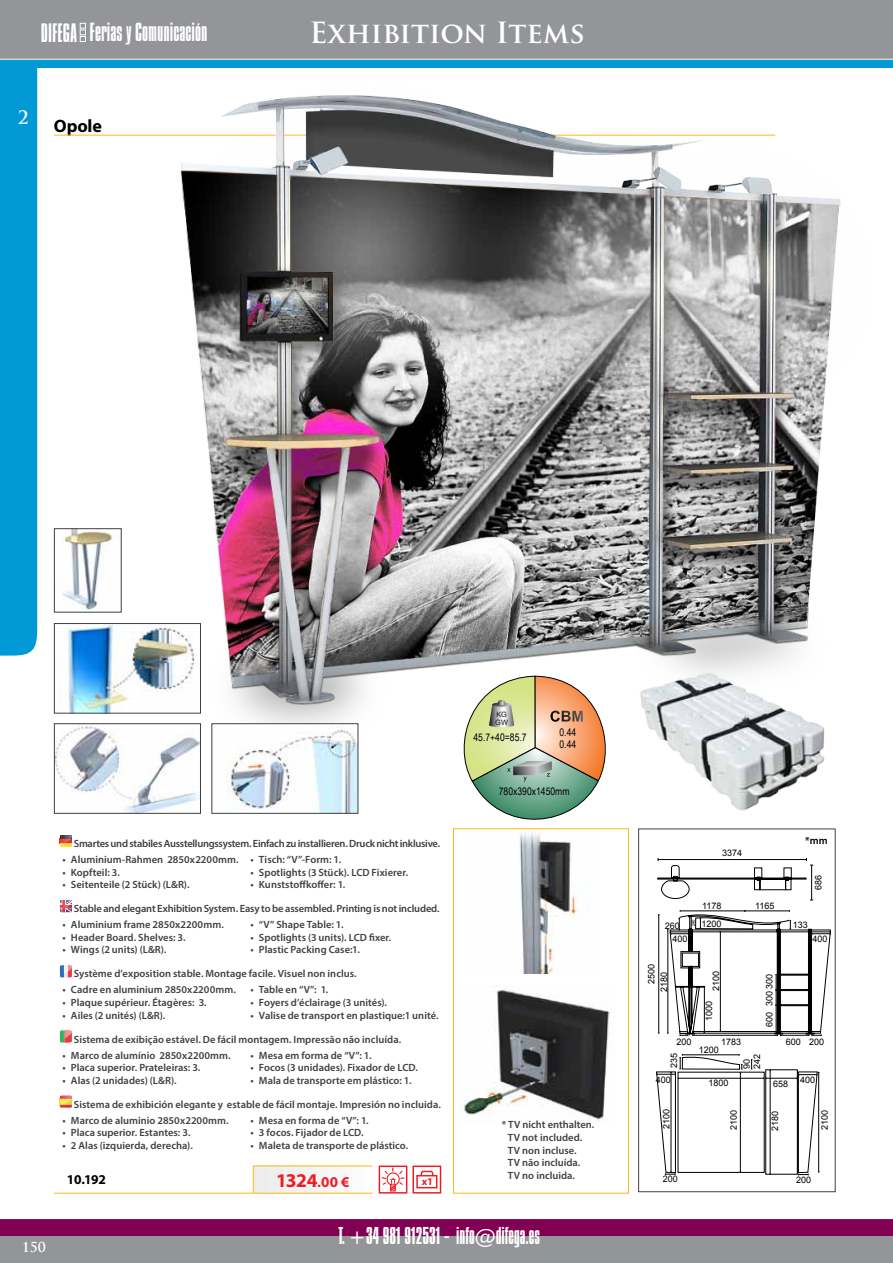
<style>
.page{position:relative;width:893px;height:1263px;background:#fff}
.page>*{position:absolute;margin:0;border:0;box-sizing:border-box;transform-origin:0 0}
.t1{font:700 28.5px "Trajan Pro";color:#fff}
.t2{font:300 22.65px "Compacta BT";color:#fff}
.t3{font:300 21px "Compacta BT";color:#fff}
.t4{font:700 19.5px "Myriad Pro";color:#ed1d24}
.t5{font:700 18px "Myriad Pro";letter-spacing:-.01em;color:#000}
.t6{font:700 18px "Trajan Pro";color:#fff}
.t7{font:700 13.5px "Myriad Pro";color:#000}
.t8{font:700 13.5px "Trajan Pro";color:#fff}
.t9{font:600 10.5px/12.6px "Myriad Pro";letter-spacing:.005em;color:#414042}
.t10{font:600 10.5px "Myriad Pro";letter-spacing:-.025em;color:#414042}
.t11{font:600 10.5px "Myriad Pro";letter-spacing:-.015em;color:#414042}
.t12{font:10.5px/12.6px "Arial Narrow";color:#000}
.t13{font:600 10.5px "Myriad Pro";color:#000}
.t14{font:700 10.5px "Myriad Pro";color:#ed1d24}
.t15{font:9px/12.5px "Arial";color:#000}
.t16{font:7.35px/7.5px "Arial";color:#1a171b}
.t17{font:4.2px "Arial";color:#000}
.s1{font-size:22.95px}
.s2{font-size:13.5px}
.s3{font-size:15px}
</style>
<div class="page">
<div style="left:0;top:1219px;width:893px;height:17px;background:#820053"></div>
<div style="left:0;top:1236px;width:893px;height:27px;background:#939598"></div>
<div style="left:0;top:59px;width:893px;height:9px;background:#0099d5"></div>
<div style="left:0;top:60px;width:37px;height:596px;background:#0099d5"></div>
<div style="left:0;top:0;width:892px;height:60px;background:#939598"></div>
<svg style="left:892px;top:0;width:1px;height:60px"></svg>
<svg style="left:80px;top:23px;width:6px;height:19px"></svg>
<svg style="left:60px;top:835px;width:12px;height:12px"></svg>
<svg style="left:60px;top:900px;width:12px;height:12px"></svg>
<svg style="left:60px;top:965px;width:12px;height:12px"></svg>
<svg style="left:60px;top:1030px;width:12px;height:12px"></svg>
<svg style="left:60px;top:1096px;width:12px;height:12px"></svg>
<svg style="left:379px;top:1165px;width:28px;height:28px"></svg>
<svg style="left:380px;top:1168px;width:26px;height:23px"></svg>
<hr style="left:54px;top:135px;width:721px;height:1px;background:#fdb913">
<div style="left:253px;top:1166px;width:119px;height:27px;background:#f4f4f4"></div>
<hr style="left:54px;top:1193px;width:65px;height:1px;background:#fdb913">
<hr style="left:119px;top:1193px;width:134px;height:1px;background:#fdb913">
<svg style="left:253px;top:1166px;width:1px;height:27px"></svg>
<hr style="left:253px;top:1165px;width:119px;height:1px;background:#fdb913">
<hr style="left:253px;top:1193px;width:119px;height:1px;background:#fdb913">
<img style="left:142px;top:95px;width:699px;height:661px">
<div style="left:638px;top:828px;width:198px;height:364px;background:#fff;border:1px solid #414042"></div>
<svg style="left:657px;top:858px;width:156px;height:43px"></svg>
<hr style="left:658px;top:915px;width:1px;height:118px;background:#000">
<svg style="left:667px;top:910px;width:164px;height:126px"></svg>
<svg style="left:656px;top:1054px;width:163px;height:121px"></svg>
<img style="left:67px;top:625px;width:130px;height:86px">
<div style="left:54px;top:623px;width:147px;height:90px;border:1px solid #414042"></div>
<div style="left:453px;top:828px;width:176px;height:365px;background:#fff;border:1px solid #fdb913"></div>
<img style="left:461px;top:986px;width:149px;height:136px">
<img style="left:520px;top:836px;width:63px;height:137px">
<img style="left:56px;top:725px;width:143px;height:87px">
<div style="left:54px;top:723px;width:147px;height:91px;border:1px solid #414042"></div>
<img style="left:213px;top:725px;width:143px;height:87px">
<div style="left:211px;top:723px;width:147px;height:91px;border:1px solid #414042"></div>
<img style="left:62px;top:530px;width:51px;height:80px">
<div style="left:54px;top:528px;width:68px;height:84px;border:1px solid #414042"></div>
<img style="left:632px;top:659px;width:206px;height:152px">
<div style="left:412px;top:1165px;width:29px;height:28px;background:#fff;border:1px solid #ed1d24"></div>
<svg style="left:420px;top:1170px;width:14px;height:5px"></svg>
<div style="left:416px;top:1175px;width:21px;height:13px;background:#fff;border:1px solid #ed1d24"></div>
<svg style="left:451px;top:675px;width:166px;height:161px"></svg>
<h2 class="t2" style="left:41px;top:20px;width:168px"><span class="s1">DIFEGA</span> Ferias y Comunicación</h2>
<h3 class="t6" style="left:18px;top:107px;width:12px">2</h3>
<h3 class="t5" style="left:54px;top:114px;width:49px">Opole</h3>
<h1 class="t1" style="left:310px;top:15px;width:277px">Exhibition Items</h1>
<p class="t16" style="left:495px;top:711px;width:14px">kg gw</p>
<p class="t12" style="left:473px;top:730px;width:55px">45.7+40=85.7</p>
<p class="t12" style="left:559px;top:725px;width:18px">0.44<br>0.44</p>
<p class="t12" style="left:499px;top:784px;width:72px">780x390x1450mm</p>
<p class="t8" style="left:22px;top:1239px;width:26px">150</p>
<p class="t10" style="left:74px;top:837px;width:368px">Smartes und stabiles Ausstellungssystem. Einfach zu installieren. Druck nicht inklusive.</p>
<p class="t9" style="left:62px;top:853px;width:178px">• Aluminium-Rahmen 2850x2200mm.</p>
<p class="t9" style="left:62px;top:865px;width:59px">• Kopfteil: 3.</p>
<p class="t9" style="left:62px;top:878px;width:129px">• Seitenteile (2 Stück) (L&amp;R).</p>
<p class="t9" style="left:250px;top:853px;width:92px">• Tisch: “V”-Form: 1.</p>
<p class="t9" style="left:250px;top:865px;width:159px">• Spotlights (3 Stück). LCD Fixierer.</p>
<p class="t9" style="left:250px;top:878px;width:96px">• Kunststoffkoffer: 1.</p>
<p class="t11" style="left:74px;top:902px;width:367px">Stable and elegant Exhibition System. Easy to be assembled. Printing is not included.</p>
<p class="t9" style="left:62px;top:918px;width:163px">• Aluminium frame 2850x2200mm.</p>
<p class="t9" style="left:62px;top:931px;width:125px">• Header Board. Shelves: 3.</p>
<p class="t9" style="left:62px;top:943px;width:105px">• Wings (2 units) (L&amp;R).</p>
<p class="t9" style="left:250px;top:918px;width:95px">• “V” Shape Table: 1.</p>
<p class="t9" style="left:250px;top:931px;width:142px">• Spotlights (3 units). LCD fixer.</p>
<p class="t9" style="left:250px;top:943px;width:111px">• Plastic Packing Case:1.</p>
<p class="t9" style="left:74px;top:967px;width:284px">Système d’exposition stable. Montage facile. Visuel non inclus.</p>
<p class="t9" style="left:62px;top:983px;width:175px">• Cadre en aluminium 2850x2200mm.</p>
<p class="t9" style="left:62px;top:996px;width:146px">• Plaque supérieur. Étagères: 3.</p>
<p class="t9" style="left:62px;top:1008px;width:104px">• Ailes (2 unités) (L&amp;R).</p>
<p class="t9" style="left:250px;top:983px;width:79px">• Table en “V”: 1.</p>
<p class="t9" style="left:250px;top:996px;width:138px">• Foyers d’éclairage (3 unités).</p>
<p class="t9" style="left:250px;top:1008px;width:190px">• Valise de transport en plastique:1 unité.</p>
<p class="t9" style="left:74px;top:1032px;width:329px">Sistema de exibição estável. De fácil montagem. Impressão não incluída.</p>
<p class="t9" style="left:62px;top:1048px;width:170px">• Marco de alumínio 2850x2200mm.</p>
<p class="t9" style="left:62px;top:1061px;width:139px">• Placa superior. Prateleiras: 3.</p>
<p class="t9" style="left:62px;top:1074px;width:116px">• Alas (2 unidades) (L&amp;R).</p>
<p class="t9" style="left:250px;top:1048px;width:123px">• Mesa em forma de “V”: 1.</p>
<p class="t9" style="left:250px;top:1061px;width:169px">• Focos (3 unidades). Fixador de LCD.</p>
<p class="t9" style="left:250px;top:1074px;width:163px">• Mala de transporte em plástico: 1.</p>
<p class="t9" style="left:74px;top:1097px;width:369px">Sistema de exhibición elegante y estable de fácil montaje. Impresión no incluida.</p>
<p class="t9" style="left:62px;top:1113px;width:168px">• Marco de aluminio 2850x2200mm.</p>
<p class="t9" style="left:62px;top:1126px;width:130px">• Placa superior. Estantes: 3.</p>
<p class="t9" style="left:62px;top:1139px;width:132px">• 2 Alas (izquierda, derecha).</p>
<p class="t9" style="left:250px;top:1113px;width:120px">• Mesa en forma de “V”: 1.</p>
<p class="t9" style="left:250px;top:1126px;width:115px">• 3 focos. Fijador de LCD.</p>
<p class="t9" style="left:250px;top:1139px;width:159px">• Maleta de transporte de plástico.</p>
<p class="t7" style="left:67px;top:1171px;width:41px">10.192</p>
<h3 class="t4" style="left:276px;top:1167px;width:75px">1324<span class="s2">.</span><span class="s3">00 €</span></h3>
<p class="t14" style="left:422px;top:1175px;width:13px">x1</p>
<p class="t9" style="left:508px;top:1118px;width:88px;text-indent:-6px">* TV nicht enthalten.<br>TV not included.<br>TV non incluse.<br>TV não incluída.<br>TV no incluida.</p>
<h3 class="t3" style="left:338px;top:1224px;width:203px">T. +34 981 912531 - info@difega.es</h3>
<p class="t15" style="left:722px;top:847px;width:22px">3374</p>
<p class="t15" style="left:702px;top:900px;width:21px">1178</p>
<p class="t15" style="left:755px;top:900px;width:21px">1165</p>
<p class="t13" style="left:805px;top:833px;width:24px">*mm</p>
<p class="t15" style="left:812px;top:890px;width:17px;rotate:-90deg">686</p>
<p class="t15" style="left:665px;top:920px;width:17px">260</p>
<p class="t17" style="left:691px;top:926px;width:9px;rotate:-90deg">240</p>
<p class="t15" style="left:701px;top:918px;width:22px">1200</p>
<p class="t15" style="left:793px;top:919px;width:17px">133</p>
<p class="t15" style="left:645px;top:992px;width:30px;text-indent:8px;rotate:-90deg">2500<br>2180</p>
<p class="t15" style="left:710px;top:991px;width:22px;rotate:-90deg">2100</p>
<p class="t15" style="left:703px;top:1021px;width:22px;rotate:-90deg">1000</p>
<p class="t15" style="left:672px;top:932px;width:17px">400</p>
<p class="t15" style="left:812px;top:932px;width:17px">400</p>
<p class="t15" style="left:763px;top:1027px;width:55px;rotate:-90deg">600 300 300</p>
<p class="t15" style="left:676px;top:1035px;width:17px">200</p>
<p class="t15" style="left:721px;top:1036px;width:22px">1783</p>
<p class="t15" style="left:786px;top:1035px;width:40px">600 200</p>
<p class="t15" style="left:699px;top:1044px;width:22px">1200</p>
<p class="t15" style="left:708px;top:1077px;width:22px">1800</p>
<p class="t15" style="left:668px;top:1067px;width:17px;rotate:-90deg">235</p>
<p class="t15" style="left:742px;top:1069px;width:17px;line-height:10.2px;rotate:-90deg">90<br>242</p>
<p class="t15" style="left:656px;top:1073px;width:17px">400</p>
<p class="t15" style="left:800px;top:1074px;width:17px">400</p>
<p class="t15" style="left:773px;top:1078px;width:17px">658</p>
<p class="t15" style="left:660px;top:1128px;width:22px;rotate:-90deg">2100</p>
<p class="t15" style="left:727px;top:1129px;width:22px;rotate:-90deg">2100</p>
<p class="t15" style="left:769px;top:1131px;width:22px;rotate:-90deg">2180</p>
<p class="t15" style="left:819px;top:1129px;width:22px;rotate:-90deg">2100</p>
<p class="t15" style="left:663px;top:1173px;width:17px">200</p>
<p class="t15" style="left:796px;top:1173px;width:17px">200</p>
</div>
